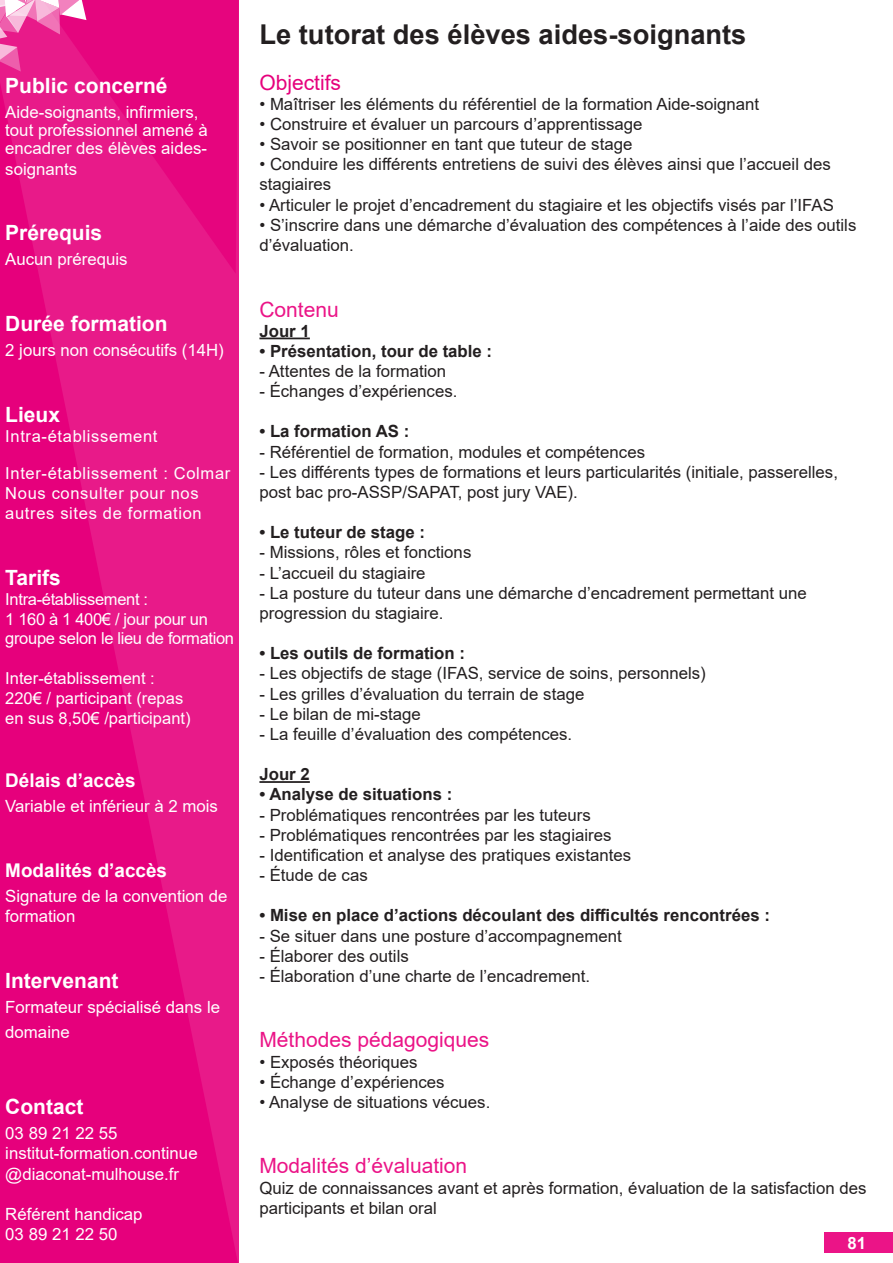
<style>
.page{position:relative;width:893px;height:1263px;background:#fff}
.page>*{position:absolute;margin:0;border:0;box-sizing:border-box;transform-origin:0 0}
.TITRES_DES_FORMATIONS_OK{font:700 27.3px "Arial";color:#231f20}
.titres_colonnes{font:700 21px "Arial";color:#fff}
.t1{font:21px "Arial";color:#eb1487}
.texte_colonne{font:700 21px "Arial";color:#fff}
.t2{font:21px "Arial";color:#e6007c}
.texte_colonne-2{font:700 18.9px "Arial";color:#fff}
.sections{font:16.8px/20.1px "Arial";color:#231f20}
.texte_colonne-3{font:16.8px/18px "Arial";color:#fff}
.t3{font:700 16.8px "Arial";color:#231f20}
.titres_colonnes-2{font:16.8px "Arial";color:#fff}
.t4{font:700 16.8px "Arial";color:#fff}
.texte_colonne-4{font:16.5px/20.1px "Arial";letter-spacing:.04em;color:#fff}
.texte_colonne-5{font:16.5px/19.8px "Arial";letter-spacing:-.02em;color:#fff}
.texte_colonne-6{font:16.5px/20.1px "Arial";color:#fff}
</style>
<div class="page">
<svg style="left:0;top:0;width:238px;height:1263px;background:#e60b81"></svg>
<div style="left:824px;top:1233px;width:68px;height:20px;background:#eb1487"></div>
<svg style="left:0;top:0;width:86px;height:72px;background:#ed4fa4"></svg>
<hr style="left:259px;top:338px;width:51px;height:1px;background:#231f20">
<hr style="left:259px;top:781px;width:51px;height:2px;background:#231f20">
<p class="titres_colonnes" style="left:5px;top:71px;width:164px">Public concerné</p>
<p class="texte_colonne-3" style="left:5px;top:103px;width:204px">Aide-soignants, infirmiers, tout professionnel amené à encadrer des élèves aides-</p>
<p class="texte_colonne-3" style="left:5px;top:159px;width:73px">soignants</p>
<p class="texte_colonne" style="left:5px;top:218px;width:98px">Prérequis</p>
<p class="texte_colonne-3" style="left:5px;top:250px;width:124px">Aucun prérequis</p>
<p class="titres_colonnes" style="left:5px;top:309px;width:164px">Durée formation</p>
<p class="titres_colonnes-2" style="left:5px;top:339px;width:220px">2 jours non consécutifs (14H)</p>
<p class="titres_colonnes" style="left:5px;top:400px;width:56px">Lieux</p>
<p class="texte_colonne-4" style="left:5px;top:426px;width:154px">Intra-établissement</p>
<p class="texte_colonne-4" style="left:5px;top:463px;width:227px">Inter-établissement : Colmar</p>
<p class="texte_colonne-4" style="left:5px;top:483px;width:198px">Nous consulter pour nos autres sites de formation</p>
<p class="titres_colonnes" style="left:5px;top:563px;width:57px">Tarifs</p>
<p class="texte_colonne-5" style="left:5px;top:589px;width:144px">Intra-établissement :</p>
<p class="texte_colonne-5" style="left:5px;top:609px;width:230px">1 160 à 1 400€ / jour pour un groupe selon le lieu de formation</p>
<p class="texte_colonne-6" style="left:5px;top:668px;width:151px">Inter-établissement :</p>
<p class="texte_colonne-6" style="left:5px;top:688px;width:187px">220€ / participant (repas en sus 8,50€ /participant)</p>
<p class="texte_colonne-2" style="left:5px;top:767px;width:132px">Délais d’accès</p>
<p class="texte_colonne-3" style="left:5px;top:797px;width:214px">Variable et inférieur à 2 mois</p>
<p class="texte_colonne-2" style="left:5px;top:857px;width:163px">Modalités d’accès</p>
<p class="texte_colonne-3" style="left:5px;top:886px;width:224px;line-height:20.1px">Signature de la convention de formation</p>
<p class="titres_colonnes" style="left:5px;top:965px;width:115px">Intervenant</p>
<p class="texte_colonne-3" style="left:5px;top:994px;width:216px;line-height:25.2px">Formateur spécialisé dans le domaine</p>
<p class="titres_colonnes" style="left:5px;top:1091px;width:80px">Contact</p>
<p class="texte_colonne-3" style="left:5px;top:1124px;width:114px">03 89 21 22 55</p>
<p class="texte_colonne-3" style="left:5px;top:1143px;width:194px;line-height:20.1px">institut-formation.continue @diaconat-mulhouse.fr</p>
<p class="texte_colonne-3" style="left:5px;top:1205px;width:139px">Référent handicap</p>
<p class="texte_colonne-3" style="left:5px;top:1225px;width:114px">03 89 21 22 50</p>
<p class="TITRES_DES_FORMATIONS_OK" style="left:259px;top:15px;width:489px">Le tutorat des élèves aides-soignants</p>
<p class="t2" style="left:259px;top:68px;width:83px">Objectifs</p>
<p class="sections" style="left:259px;top:94px;width:501px">• Maîtriser les éléments du référentiel de la formation Aide-soignant</p>
<p class="sections" style="left:259px;top:114px;width:385px">• Construire et évaluer un parcours d’apprentissage</p>
<p class="sections" style="left:259px;top:134px;width:374px">• Savoir se positionner en tant que tuteur de stage</p>
<p class="sections" style="left:259px;top:154px;width:573px">• Conduire les différents entretiens de suivi des élèves ainsi que l’accueil des stagiaires</p>
<p class="sections" style="left:259px;top:195px;width:576px">• Articuler le projet d’encadrement du stagiaire et les objectifs visés par l’IFAS</p>
<p class="sections" style="left:259px;top:215px;width:598px">• S’inscrire dans une démarche d’évaluation des compétences à l’aide des outils d’évaluation.</p>
<p class="t1" style="left:259px;top:295px;width:81px">Contenu</p>
<p class="t3" style="left:259px;top:319px;width:52px">Jour 1</p>
<p class="t3" style="left:259px;top:339px;width:234px">• Présentation, tour de table :</p>
<p class="sections" style="left:259px;top:361px;width:188px">- Attentes de la formation</p>
<p class="sections" style="left:259px;top:381px;width:199px">- Échanges d’expériences.</p>
<p class="t3" style="left:259px;top:420px;width:151px">• La formation AS :</p>
<p class="sections" style="left:259px;top:442px;width:387px">- Référentiel de formation, modules et compétences</p>
<p class="sections" style="left:259px;top:462px;width:580px">- Les différents types de formations et leurs particularités (initiale, passerelles,</p>
<p class="sections" style="left:259px;top:482px;width:320px">post bac pro-ASSP/SAPAT, post jury VAE).</p>
<p class="t3" style="left:259px;top:520px;width:167px">• Le tuteur de stage :</p>
<p class="sections" style="left:259px;top:542px;width:213px">- Missions, rôles et fonctions</p>
<p class="sections" style="left:259px;top:562px;width:168px">- L’accueil du stagiaire</p>
<p class="sections" style="left:259px;top:583px;width:549px">- La posture du tuteur dans une démarche d’encadrement permettant une progression du stagiaire.</p>
<p class="t3" style="left:259px;top:641px;width:207px">• Les outils de formation :</p>
<p class="sections" style="left:259px;top:663px;width:448px">- Les objectifs de stage (IFAS, service de soins, personnels)</p>
<p class="sections" style="left:259px;top:683px;width:326px">- Les grilles d’évaluation du terrain de stage</p>
<p class="sections" style="left:259px;top:704px;width:163px">- Le bilan de mi-stage</p>
<p class="sections" style="left:259px;top:724px;width:314px">- La feuille d’évaluation des compétences.</p>
<p class="t3" style="left:259px;top:762px;width:52px">Jour 2</p>
<p class="t3" style="left:259px;top:783px;width:194px">• Analyse de situations :</p>
<p class="sections" style="left:259px;top:804px;width:333px">- Problématiques rencontrées par les tuteurs</p>
<p class="sections" style="left:259px;top:825px;width:353px">- Problématiques rencontrées par les stagiaires</p>
<p class="sections" style="left:259px;top:845px;width:373px">- Identification et analyse des pratiques existantes</p>
<p class="sections" style="left:259px;top:865px;width:110px">- Étude de cas</p>
<p class="t3" style="left:259px;top:904px;width:512px">• Mise en place d’actions découlant des difficultés rencontrées :</p>
<p class="sections" style="left:259px;top:925px;width:364px">- Se situer dans une posture d’accompagnement</p>
<p class="sections" style="left:259px;top:946px;width:151px">- Élaborer des outils</p>
<p class="sections" style="left:259px;top:966px;width:332px">- Élaboration d’une charte de l’encadrement.</p>
<p class="t1" style="left:259px;top:1025px;width:231px">Méthodes pédagogiques</p>
<p class="sections" style="left:259px;top:1051px;width:160px">• Exposés théoriques</p>
<p class="sections" style="left:259px;top:1072px;width:187px">• Échange d’expériences</p>
<p class="sections" style="left:259px;top:1092px;width:232px">• Analyse de situations vécues.</p>
<p class="t1" style="left:259px;top:1151px;width:209px">Modalités d’évaluation</p>
<p class="sections" style="left:259px;top:1177px;width:608px">Quiz de connaissances avant et après formation, évaluation de la satisfaction des participants et bilan oral</p>
<p class="t4" style="left:847px;top:1231px;width:20px">81</p>
</div>
